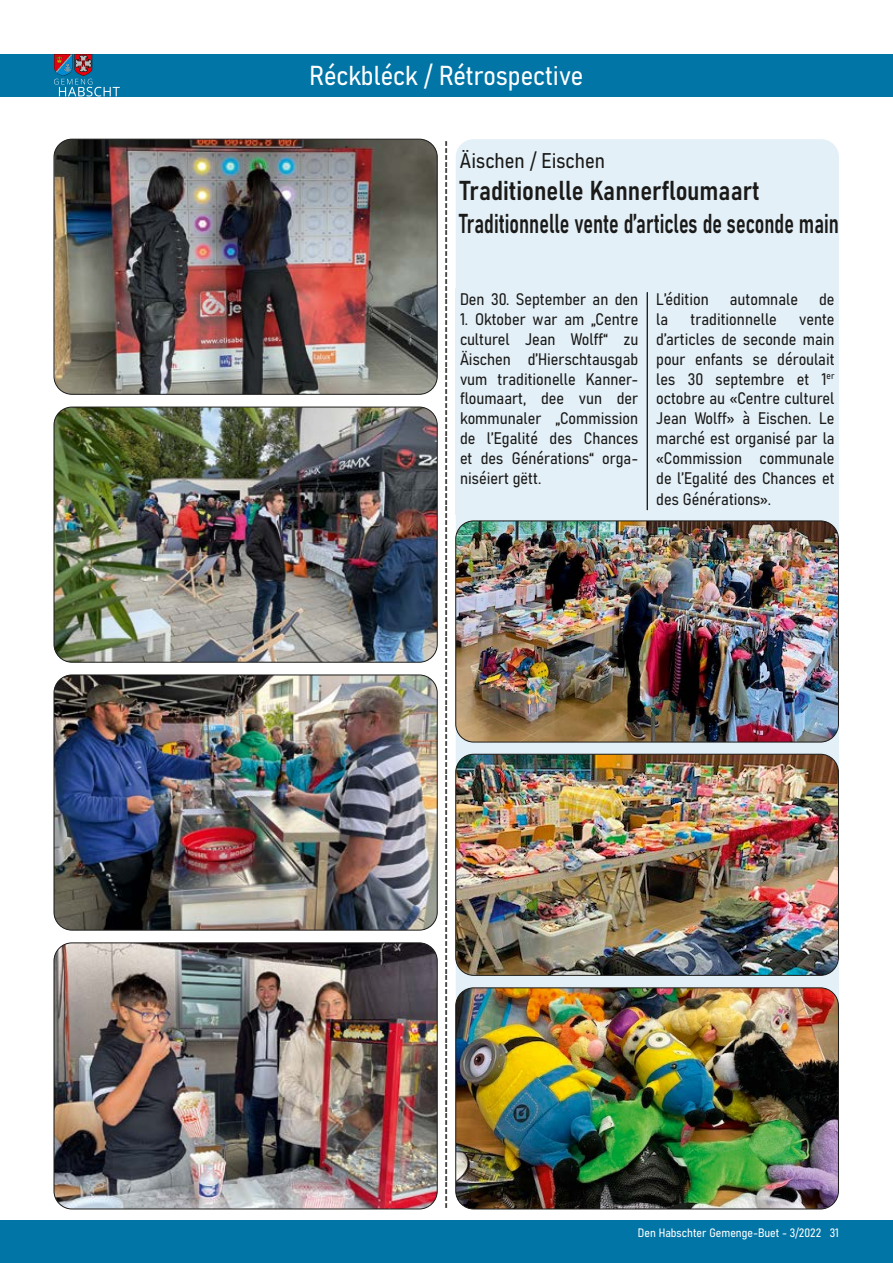
<style>
.page{position:relative;width:893px;height:1263px;background:#fff}
.page>*{position:absolute;margin:0;border:0;box-sizing:border-box;transform-origin:0 0}
.t1{font:27px/32.4px "Bahnschrift";color:#1a1a18;scale:.95 1}
.t2{font:27px "Bahnschrift";color:#fff}
.t3{font:21px "Bahnschrift";color:#1a1a18}
.t4{font:16.5px/19.8px "Bahnschrift";color:#1a1a18}
.t5{font:12px "Bahnschrift";color:#fff}
</style>
<div class="page">
<div style="left:456px;top:139px;width:383px;height:1070px;background:#e4f0f8;border-radius:18px"></div>
<img style="left:54px;top:139px;width:383px;height:255px">
<div style="left:54px;top:139px;width:383px;height:255px;border:1px solid #1a1a18;border-radius:18px"></div>
<img style="left:54px;top:407px;width:383px;height:255px">
<div style="left:54px;top:407px;width:383px;height:255px;border:1px solid #1a1a18;border-radius:18px"></div>
<img style="left:54px;top:943px;width:383px;height:266px">
<div style="left:54px;top:943px;width:383px;height:266px;border:1px solid #1a1a18;border-radius:18px"></div>
<img style="left:54px;top:675px;width:383px;height:255px">
<div style="left:54px;top:675px;width:383px;height:255px;border:1px solid #1a1a18;border-radius:18px"></div>
<hr style="left:647px;top:292px;width:1px;height:218px;background:#1a1a18">
<img style="left:456px;top:521px;width:382px;height:221px">
<div style="left:455px;top:521px;width:384px;height:221px;border:1px solid #1a1a18;border-radius:18px"></div>
<img style="left:456px;top:754px;width:382px;height:221px">
<div style="left:455px;top:754px;width:384px;height:221px;border:1px solid #1a1a18;border-radius:18px"></div>
<img style="left:456px;top:988px;width:382px;height:221px">
<div style="left:455px;top:988px;width:384px;height:221px;border:1px solid #1a1a18;border-radius:18px"></div>
<div style="left:0;top:54px;width:893px;height:43px;background:#0075a6"></div>
<svg style="left:54px;top:54px;width:66px;height:43px"></svg>
<div style="left:0;top:1220px;width:893px;height:43px;background:#0075a6"></div>
<h1 class="t2" style="left:310px;top:55px;width:275px">Réckbléck / Rétrospective</h1>
<p class="t4" style="left:433px;top:1209px;width:1071px;rotate:-90deg">-----------------------------------------------------------------------------------------------------------------------------------------------------------</p>
<p class="t3" style="left:460px;top:144px;width:147px">Äischen / Eischen</p>
<h1 class="t1" style="left:459px;top:173px;width:401px">Traditionelle Kannerfloumaart<br>Traditionnelle vente d’articles de seconde main</h1>
<p class="t4" style="left:460px;top:288px;width:180px">Den 30. September an den</p>
<p class="t4" style="left:460px;top:308px;width:180px">1. Oktober war am „Centre culturel Jean Wolff“ zu<br>Äischen d’Hierschtausgab vum traditionelle Kanner&shy;floumaart, dee vun der kommunaler „Commission de l’Egalité des Chances et des Générations“ orga&shy;niséiert gëtt.</p>
<p class="t4" style="left:656px;top:288px;width:54px">L’édition</p>
<p class="t4" style="left:730px;top:288px;width:70px">automnale</p>
<p class="t4" style="left:819px;top:288px;width:17px">de</p>
<p class="t4" style="left:656px;top:308px;width:13px">la</p>
<p class="t4" style="left:690px;top:308px;width:88px">traditionnelle</p>
<p class="t4" style="left:656px;top:308px;width:180px;text-align:justify;text-indent:143px">vente d’articles de seconde main pour enfants se déroulait les 30 septembre et 1<sup>er </sup>octobre au «Centre culturel Jean Wolff» à Eischen. Le marché est organisé par la «Commission communale de l’Egalité des Chances et</p>
<p class="t4" style="left:656px;top:488px;width:116px">des Générations».</p>
<p class="t5" style="left:638px;top:1224px;width:202px">Den Habschter Gemenge-Buet - 3/2022 31</p>
</div>
